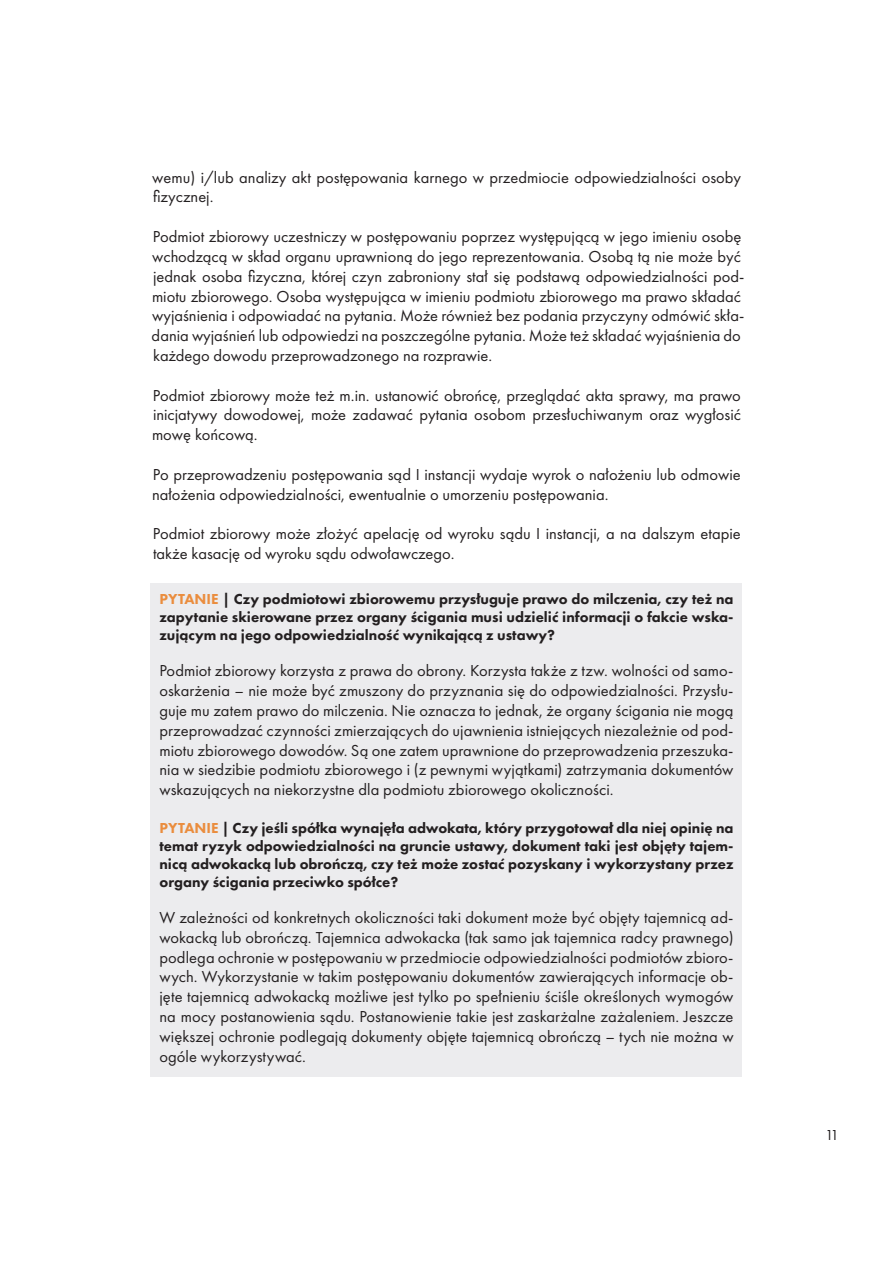
<style>
.page{position:relative;width:893px;height:1263px;background:#fff}
.page>*{position:absolute;margin:0;border:0;box-sizing:border-box;transform-origin:0 0}
.Akapit{font:16.5px/19.8px "Futura PT";color:#231f20}
.Akapit-2{font:800 15px/18px "Futura PT";color:#231f20;text-align:justify}
.t1{font:15px "Futura PT";color:#231f20}
.s1{color:#ea8d3e}
</style>
<div class="page">
<div style="left:151px;top:583px;width:591px;height:493px;background:#ececee"></div>
<p class="Akapit" style="left:152px;top:167px;width:590px">wemu) i/lub analizy akt postępowania karnego w przedmiocie odpowiedzialności osoby fizycznej.</p>
<p class="Akapit" style="left:152px;top:227px;width:594px">Podmiot zbiorowy uczestniczy w postępowaniu poprzez występującą w jego imieniu osobę wchodzącą w skład organu uprawnioną do jego reprezentowania. Osobą tą nie może być jednak osoba fizyczna, której czyn zabroniony stał się podstawą odpowiedzialności pod&shy;miotu zbiorowego. Osoba występująca w imieniu podmiotu zbiorowego ma prawo składać wyjaśnienia i odpowiadać na pytania. Może również bez podania przyczyny odmówić skła&shy;dania wyjaśnień lub odpowiedzi na poszczególne pytania. Może też składać wyjaśnienia do każdego dowodu przeprowadzonego na rozprawie.</p>
<p class="Akapit" style="left:152px;top:385px;width:591px;text-align:justify">Podmiot zbiorowy może też m.in. ustanowić obrońcę, przeglądać akta sprawy, ma prawo inicjatywy dowodowej, może zadawać pytania osobom przesłuchiwanym oraz wygłosić mowę końcową.</p>
<p class="Akapit" style="left:152px;top:464px;width:590px">Po przeprowadzeniu postępowania sąd I instancji wydaje wyrok o nałożeniu lub odmowie nałożenia odpowiedzialności, ewentualnie o umorzeniu postępowania.</p>
<p class="Akapit" style="left:153px;top:524px;width:589px">Podmiot zbiorowy może złożyć apelację od wyroku sądu I instancji, a na dalszym etapie także kasację od wyroku sądu odwoławczego.</p>
<p class="Akapit-2" style="left:159px;top:590px;width:576px"><span class="s1">PYTANIE</span> | Czy podmiotowi zbiorowemu przysługuje prawo do milczenia, czy też na zapytanie skierowane przez organy ścigania musi udzielić informacji o fakcie wska&shy;zującym na jego odpowiedzialność wynikającą z ustawy?</p>
<p class="Akapit" style="left:159px;top:661px;width:576px;text-align:justify">Podmiot zbiorowy korzysta z prawa do obrony. Korzysta także z tzw. wolności od samo&shy;oskarżenia – nie może być zmuszony do przyznania się do odpowiedzialności. Przysłu&shy;guje mu zatem prawo do milczenia. Nie oznacza to jednak, że organy ścigania nie mogą przeprowadzać czynności zmierzających do ujawnienia istniejących niezależnie od pod&shy;miotu zbiorowego dowodów. Są one zatem uprawnione do przeprowadzenia przeszuka&shy;nia w siedzibie podmiotu zbiorowego i (z pewnymi wyjątkami) zatrzymania dokumentów wskazujących na niekorzystne dla podmiotu zbiorowego okoliczności.</p>
<p class="Akapit-2" style="left:159px;top:819px;width:576px"><span class="s1">PYTANIE</span> | Czy jeśli spółka wynajęła adwokata, który przygotował dla niej opinię na temat ryzyk odpowiedzialności na gruncie ustawy, dokument taki jest objęty tajem&shy;nicą adwokacką lub obrończą, czy też może zostać pozyskany i wykorzystany przez organy ścigania przeciwko spółce?</p>
<p class="Akapit" style="left:159px;top:907px;width:576px;text-align:justify">W zależności od konkretnych okoliczności taki dokument może być objęty tajemnicą ad&shy;wokacką lub obrończą. Tajemnica adwokacka (tak samo jak tajemnica radcy prawnego) podlega ochronie w postępowaniu w przedmiocie odpowiedzialności podmiotów zbioro&shy;wych. Wykorzystanie w takim postępowaniu dokumentów zawierających informacje ob&shy;jęte tajemnicą adwokacką możliwe jest tylko po spełnieniu ściśle określonych wymogów na mocy postanowienia sądu. Postanowienie takie jest zaskarżalne zażaleniem. Jeszcze większej ochronie podlegają dokumenty objęte tajemnicą obrończą – tych nie można w ogóle wykorzystywać.</p>
<p class="t1" style="left:825px;top:1126px;width:15px">11</p>
</div>
